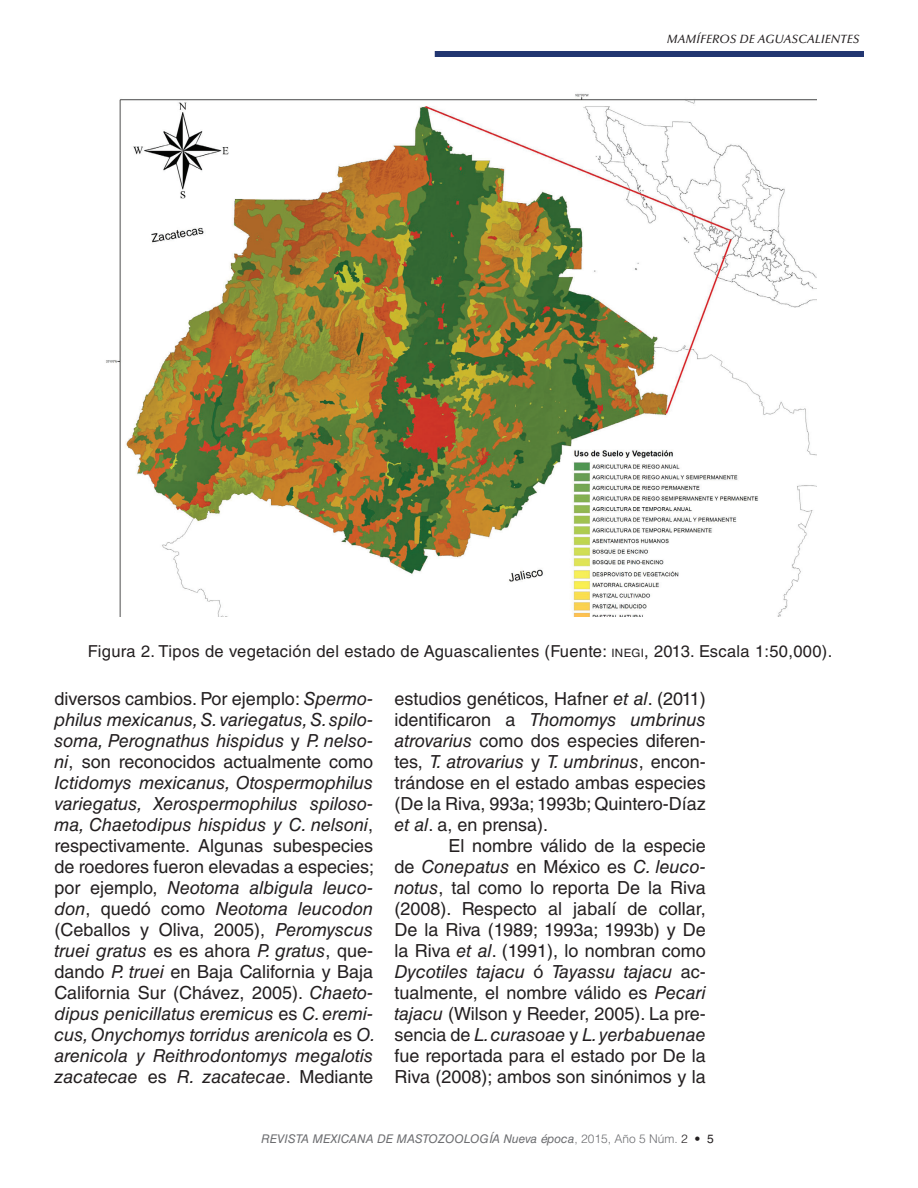
<style>
.page{position:relative;width:918px;height:1188px;background:#fff}
.page>*{position:absolute;margin:0;border:0;box-sizing:border-box;transform-origin:0 0}
.t1{font:italic 18px/21px "Helvetica LT Std";color:#231f20}
.t2{font:18px/21px "Helvetica LT Std";color:#231f20;text-align:justify}
.t3{font:16.5px "Helvetica LT Std";letter-spacing:.02em;color:#231f20}
.t4{font:italic 12px "Helvetica LT Std";color:#6c6d70}
.t5{font:italic 500 12px "Optima LT Std";color:#231f20}
.s1{font-size:11.55px}
.s2{font-style:normal}
.s3{font-style:italic}
.s4{font-weight:300;font-style:normal}
.s5{font-weight:300;font-style:normal;color:#231f20}
.s6{font-style:normal;color:#231f20}
</style>
<div class="page">
<div style="left:435px;top:51px;width:429px;height:6px;background:#223671"></div>
<img style="left:106px;top:93px;width:711px;height:523px">
<p class="t5" style="left:667px;top:32px;width:194px">MAMÍFEROS DE AGUASCALIENTES</p>
<p class="t3" style="left:88px;top:642px;width:746px">Figura 2. Tipos de vegetación del estado de Aguascalientes (Fuente: <span class="s1">inegi</span>, 2013. Escala 1:50,000).</p>
<p class="t1" style="left:55px;top:688px;width:322px"><span class="s2">diversos cambios. Por ejemplo:</span> Spermo&shy;philus mexicanus, S. variegatus, S. spilo&shy;soma, Perognathus hispidus <span class="s2">y</span> P. nelso&shy;ni<span class="s2">, son reconocidos actualmente como </span>Ictidomys mexicanus, Otospermophilus variegatus, Xerospermophilus spiloso&shy;ma, Chaetodipus hispidus y C. nelsoni<span class="s2">, respectivamente. Algunas subespecies de roedores fueron elevadas a especies; por ejemplo,</span> Neotoma albigula leuco&shy;don<span class="s2">, quedó como</span> Neotoma leucodon <span class="s2">(Ceballos y Oliva, 2005),</span> Peromyscus truei gratus <span class="s2">es es ahora</span> P. gratus<span class="s2">, que&shy;dando</span> P. truei <span class="s2">en Baja California y Baja California Sur (Chávez, 2005).</span> Chaeto&shy;dipus penicillatus eremicus <span class="s2">es</span> C. eremi&shy;cus, Onychomys torridus arenicola <span class="s2">es</span> O. arenicola y Reithrodontomys megalotis zacatecae <span class="s2">es</span> R. zacatecae<span class="s2">. Mediante</span></p>
<p class="t2" style="left:395px;top:688px;width:313px">estudios genéticos, Hafner <span class="s3">et al</span>. (2011) identificaron a <span class="s3">Thomomys umbrinus atrovarius</span> como dos especies diferen&shy;tes, <span class="s3">T. atrovarius</span> y <span class="s3">T. umbrinus</span>, encon&shy;trándose en el estado ambas especies (De la Riva, 993a; 1993b; Quintero-Díaz <span class="s3">et al</span>. a, en prensa).</p>
<p class="t2" style="left:395px;top:835px;width:313px;text-indent:54px">El nombre válido de la especie de <span class="s3">Conepatus</span> en México es <span class="s3">C. leuco&shy;notus</span>, tal como lo reporta De la Riva (2008). Respecto al jabalí de collar, De la Riva (1989; 1993a; 1993b) y De la Riva <span class="s3">et al</span>. (1991), lo nombran como <span class="s3">Dycotiles tajacu</span> ó <span class="s3">Tayassu tajacu</span> ac&shy;tualmente, el nombre válido es <span class="s3">Pecari tajacu</span> (Wilson y Reeder, 2005). La pre&shy;sencia de <span class="s3">L. curasoae</span> y <span class="s3">L. yerbabuenae </span>fue reportada para el estado por De la Riva (2008); ambos son sinónimos y la</p>
<p class="t4" style="left:261px;top:1131px;width:454px">Revista Mexicana de mastozoología Nueva época<span class="s4">, 2015, Año 5 Núm.</span> <span class="s5">2 •</span> <span class="s6">5</span></p>
</div>
